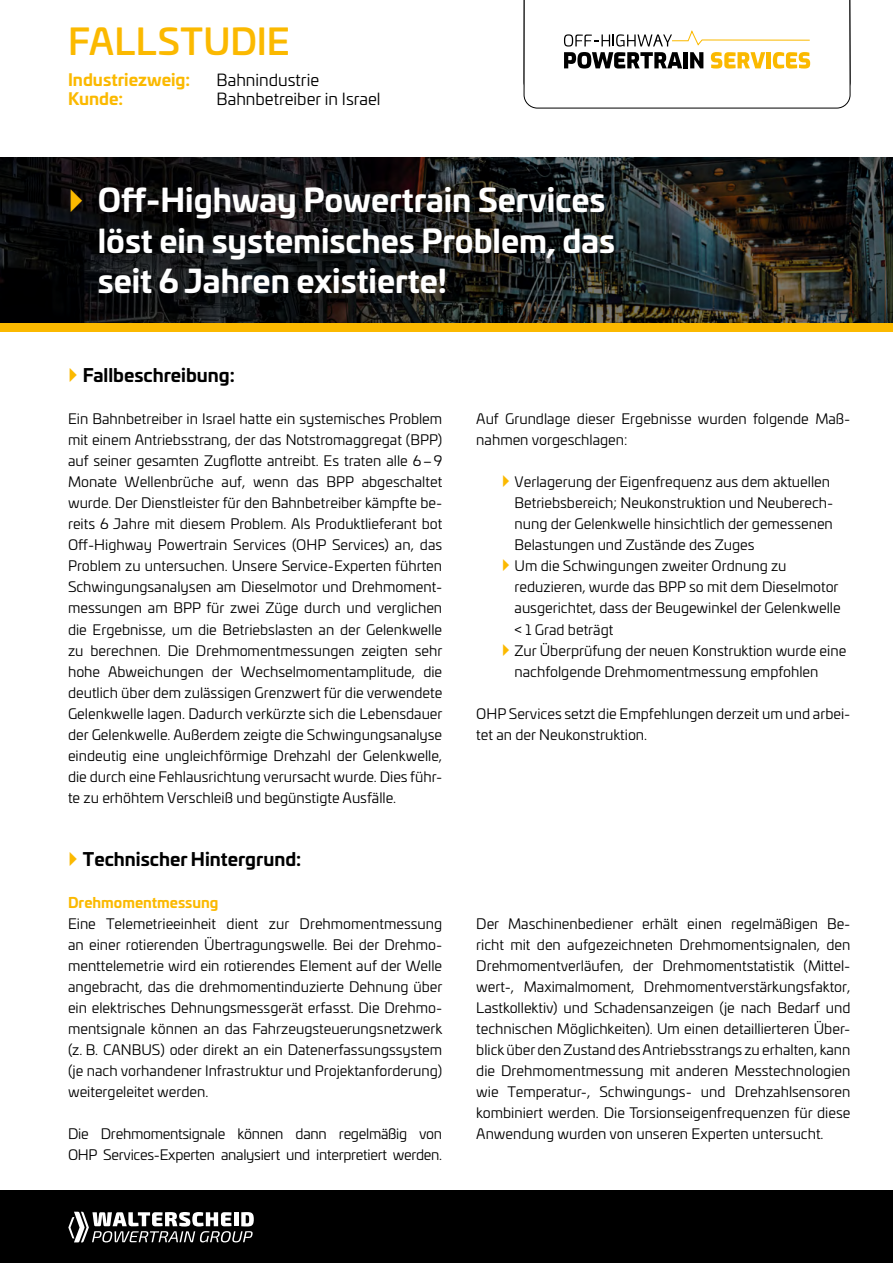
<style>
.page{position:relative;width:893px;height:1263px;background:#fff}
.page>*{position:absolute;margin:0;border:0;box-sizing:border-box;transform-origin:0 0}
.t1{font:500 36px "Univia Pro";letter-spacing:.01em;color:#fbb900}
.t2{font:700 31.5px/40.5px "Univia Pro";color:#fff}
.t3{font:700 18px "Univia Pro";color:#000}
.t4{font:16.5px "Univia Pro";color:#000}
.t5{font:700 16.5px "Univia Pro";color:#fbb900}
.t6{font:14.25px/21px "Univia Pro";color:#000}
.t7{font:14.25px/21px "Univia Pro";letter-spacing:-.02em;color:#000}
.t8{font:700 14.25px "Univia Pro";color:#fbb900}
</style>
<div class="page">
<svg style="left:0;top:157px;width:893px;height:166px;background:#181a19"></svg>
<svg style="left:524px;top:0;width:326px;height:108px"></svg>
<div style="left:0;top:323px;width:893px;height:8px;background:#fbb900"></div>
<div style="left:0;top:1191px;width:893px;height:72px;background:#000"></div>
<svg style="left:68px;top:1212px;width:186px;height:30px"></svg>
<svg style="left:71px;top:189px;width:11px;height:23px"></svg>
<h1 class="t1" style="left:68px;top:14px;width:223px">FALLSTUDIE</h1>
<p class="t5" style="left:68px;top:66px;width:124px">Industriezweig:</p>
<p class="t4" style="left:217px;top:68px;width:104px">Bahnindustrie</p>
<p class="t5" style="left:68px;top:86px;width:57px">Kunde:</p>
<p class="t4" style="left:217px;top:87px;width:166px">Bahnbetreiber in Israel</p>
<p class="t2" style="left:98px;top:178px;width:519px">Off-Highway Powertrain Services löst ein systemisches Problem, das seit 6 Jahren existierte!</p>
<p class="t3" style="left:83px;top:361px;width:153px">Fallbeschreibung:</p>
<p class="t6" style="left:68px;top:408px;width:376px;text-align:justify">Ein Bahnbetreiber in Israel hatte ein systemisches Problem mit einem Antriebsstrang, der das Notstromaggregat (BPP) auf seiner gesamten Zugflotte antreibt. Es traten alle 6–9<br>Monate Wellenbrüche auf, wenn das BPP abgeschaltet wurde. Der Dienstleister für den Bahnbetreiber kämpfte be&shy;reits 6 Jahre mit diesem Problem. Als Produktlieferant bot Off-Highway Powertrain Services (OHP Services) an, das Problem zu untersuchen. Unsere Service-Experten führten Schwingungsanalysen am Dieselmotor und Drehmoment&shy;messungen am BPP für zwei Züge durch und verglichen die Ergebnisse, um die Betriebslasten an der Gelenkwelle zu berechnen. Die Drehmomentmessungen zeigten sehr hohe Abweichungen der Wechselmomentamplitude, die deutlich über dem zulässigen Grenzwert für die verwendete Gelenkwelle lagen. Dadurch verkürzte sich die Lebensdauer der Gelenkwelle. Außerdem zeigte die Schwingungsanalyse eindeutig eine ungleichförmige Drehzahl der Gelenkwelle, die durch eine Fehlausrichtung verursacht wurde. Dies führ&shy;te zu erhöhtem Verschleiß und begünstigte Ausfälle.</p>
<p class="t6" style="left:476px;top:408px;width:376px">Auf Grundlage dieser Ergebnisse wurden folgende Maß&shy;nahmen vorgeschlagen:</p>
<p class="t6" style="left:514px;top:471px;width:320px">Verlagerung der Eigenfrequenz aus dem aktuellen Betriebsbereich; Neukonstruktion und Neuberech&shy;nung der Gelenkwelle hinsichtlich der gemessenen Belastungen und Zustände des Zuges</p>
<p class="t6" style="left:514px;top:555px;width:328px">Um die Schwingungen zweiter Ordnung zu reduzieren, wurde das BPP so mit dem Dieselmotor ausgerichtet, dass der Beugewinkel der Gelenkwelle &lt; 1 Grad beträgt</p>
<p class="t6" style="left:514px;top:639px;width:333px">Zur Überprüfung der neuen Konstruktion wurde eine nachfolgende Drehmomentmessung empfohlen</p>
<p class="t6" style="left:476px;top:702px;width:376px">OHP Services setzt die Empfehlungen derzeit um und arbei&shy;tet an der Neukonstruktion.</p>
<p class="t3" style="left:83px;top:844px;width:220px">Technischer Hintergrund:</p>
<p class="t8" style="left:68px;top:891px;width:152px">Drehmomentmessung</p>
<p class="t6" style="left:68px;top:912px;width:376px;text-align:justify">Eine Telemetrieeinheit dient zur Drehmomentmessung an einer rotierenden Übertragungswelle. Bei der Drehmo&shy;menttelemetrie wird ein rotierendes Element auf der Welle angebracht, das die drehmomentinduzierte Dehnung über ein elektrisches Dehnungsmessgerät erfasst. Die Drehmo&shy;mentsignale können an das Fahrzeugsteuerungsnetzwerk (z. B. CANBUS) oder direkt an ein Datenerfassungssystem (je nach vorhandener Infrastruktur und Projektanforderung) weitergeleitet werden.</p>
<p class="t7" style="left:68px;top:1122px;width:376px">Die Drehmomentsignale können dann regelmäßig von<br>OHP Services-Experten analysiert und interpretiert werden.</p>
<p class="t6" style="left:476px;top:912px;width:376px;text-align:justify">Der Maschinenbediener erhält einen regelmäßigen Be&shy;richt mit den aufgezeichneten Drehmomentsignalen, den Drehmomentverläufen, der Drehmomentstatistik (Mittel&shy;wert-, Maximalmoment, Drehmomentverstärkungsfaktor, Lastkollektiv) und Schadensanzeigen (je nach Bedarf und technischen Möglichkeiten). Um einen detaillierteren Über&shy;blick über den Zustand des Antriebsstrangs zu erhalten, kann die Drehmomentmessung mit anderen Messtechnologien wie Temperatur-, Schwingungs- und Drehzahlsensoren kombiniert werden. Die Torsionseigenfrequenzen für diese Anwendung wurden von unseren Experten untersucht.</p>
</div>
